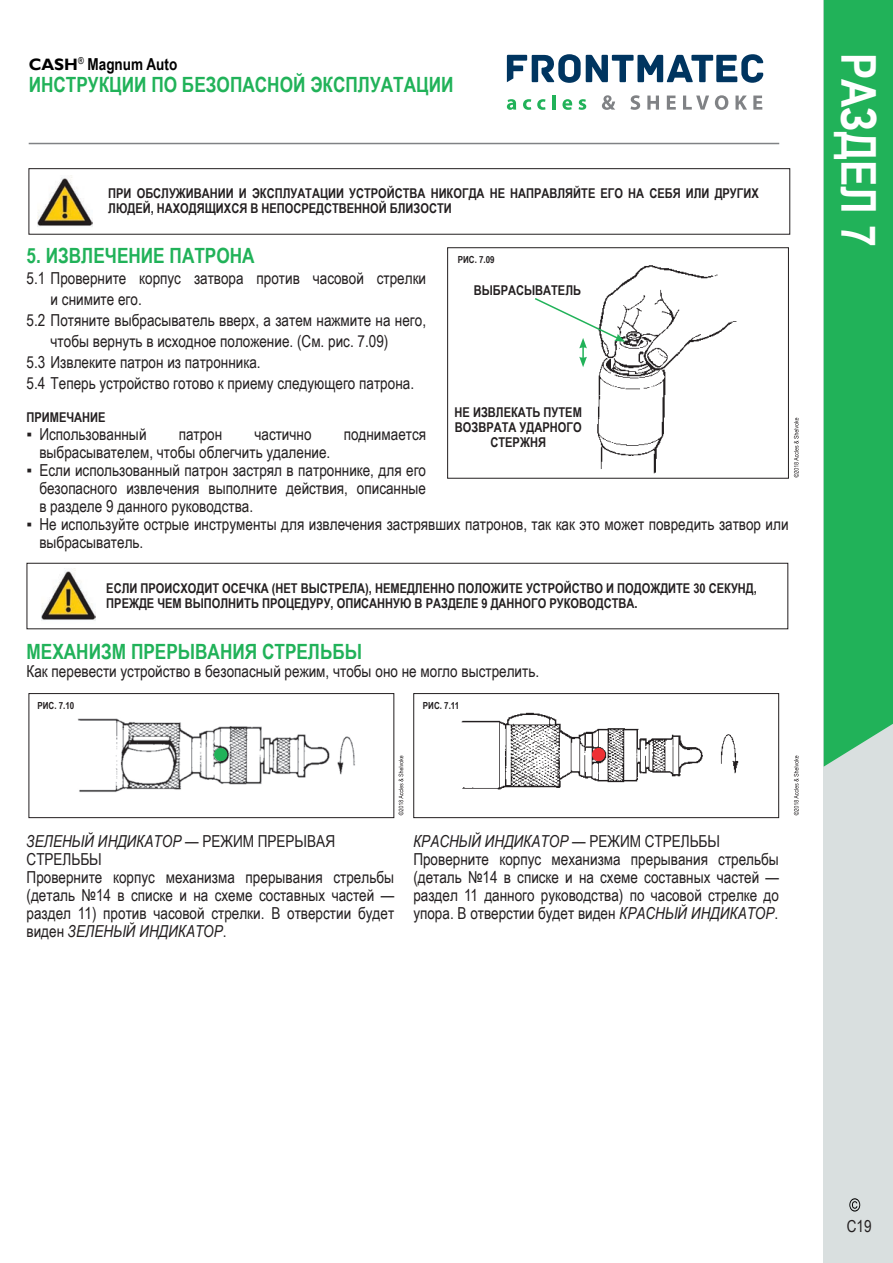
<style>
.page{position:relative;width:893px;height:1263px;background:#fff}
.page>*{position:absolute;margin:0;border:0;box-sizing:border-box;transform-origin:0 0}
.t1{font:700 48px "Arial Narrow";color:#fff}
.t2{font:700 21px "Arial Narrow";color:#21b259}
.t3{font:16.5px/18px "Arial Narrow";color:#231f20}
.t4{font:700 16.5px "Arial Narrow";color:#000}
.t5{font:700 13.5px/15px "Arial Narrow";color:#231f20}
.t6{font:700 9.75px "Arial Narrow";color:#231f20}
.s1{font-family:"Gill Sans"}
.s2{font-style:italic}
</style>
<div class="page">
<div style="left:823px;top:0;width:70px;height:1263px;background:#d9dfdf"></div>
<div style="left:824px;top:0;width:69px;height:767px;background:#21b259"></div>
<hr style="left:29px;top:143px;width:750px;height:1px;background:#808285">
<div style="left:29px;top:693px;width:365px;height:125px;border:1px solid #231f20"></div>
<div style="left:413px;top:693px;width:366px;height:125px;border:1px solid #231f20"></div>
<img style="left:77px;top:718px;width:278px;height:74px">
<img style="left:461px;top:712px;width:242px;height:78px">
<img style="left:720px;top:734px;width:19px;height:40px">
<div style="left:447px;top:248px;width:342px;height:230px;border:1px solid #231f20"></div>
<svg style="left:794px;top:418px;width:5px;height:59px"></svg>
<svg style="left:794px;top:756px;width:5px;height:59px"></svg>
<svg style="left:399px;top:756px;width:4px;height:59px"></svg>
<div style="left:214px;top:748px;width:13px;height:13px;background:#21b259;border-radius:50%"></div>
<div style="left:592px;top:748px;width:13px;height:13px;background:#ee3034;border-radius:50%"></div>
<img style="left:554px;top:265px;width:187px;height:214px">
<svg style="left:535px;top:297px;width:90px;height:70px"></svg>
<svg style="left:507px;top:54px;width:257px;height:29px"></svg>
<svg style="left:507px;top:99px;width:9px;height:11px"></svg>
<svg style="left:523px;top:99px;width:8px;height:11px"></svg>
<svg style="left:537px;top:99px;width:8px;height:11px"></svg>
<hr style="left:552px;top:95px;width:3px;height:15px;background:#21b259">
<svg style="left:562px;top:99px;width:10px;height:11px"></svg>
<svg style="left:579px;top:99px;width:7px;height:11px"></svg>
<svg style="left:602px;top:95px;width:13px;height:15px"></svg>
<svg style="left:630px;top:95px;width:10px;height:15px"></svg>
<svg style="left:647px;top:96px;width:12px;height:14px"></svg>
<svg style="left:667px;top:96px;width:9px;height:14px"></svg>
<svg style="left:683px;top:96px;width:26px;height:14px"></svg>
<svg style="left:715px;top:95px;width:13px;height:15px"></svg>
<svg style="left:735px;top:96px;width:12px;height:14px"></svg>
<svg style="left:753px;top:96px;width:9px;height:14px"></svg>
<svg style="left:849px;top:1198px;width:11px;height:13px"></svg>
<div style="left:27px;top:563px;width:761px;height:66px;border:1px solid #231f20"></div>
<img style="left:42px;top:570px;width:54px;height:51px">
<div style="left:29px;top:168px;width:761px;height:67px;border:1px solid #231f20"></div>
<img style="left:38px;top:175px;width:54px;height:52px">
<p class="t4" style="left:29px;top:51px;width:150px"><span class="s1">CASH</span><sup>®</sup> Magnum Auto</p>
<p class="t2" style="left:29px;top:69px;width:426px">ИНСТРУКЦИИ ПО БЕЗОПАСНОЙ ЭКСПЛУАТАЦИИ</p>
<p class="t5" style="left:108px;top:185px;width:652px">ПРИ ОБСЛУЖИВАНИИ И ЭКСПЛУАТАЦИИ УСТРОЙСТВА НИКОГДА НЕ НАПРАВЛЯЙТЕ ЕГО НА СЕБЯ ИЛИ ДРУГИХ<br>ЛЮДЕЙ, НАХОДЯЩИХСЯ В НЕПОСРЕДСТВЕННОЙ БЛИЗОСТИ</p>
<p class="t2" style="left:27px;top:240px;width:230px">5. ИЗВЛЕЧЕНИЕ ПАТРОНА</p>
<p class="t3" style="left:27px;top:268px;width:401px">5.1 Проверните корпус затвора против часовой стрелки</p>
<p class="t3" style="left:51px;top:289px;width:93px">и снимите его.</p>
<p class="t3" style="left:27px;top:310px;width:401px">5.2 Потяните выбрасыватель вверх, а затем нажмите на него,</p>
<p class="t3" style="left:51px;top:331px;width:339px">чтобы вернуть в исходное положение. (См. рис. 7.09)</p>
<p class="t3" style="left:27px;top:352px;width:236px">5.3 Извлеките патрон из патронника.</p>
<p class="t3" style="left:27px;top:373px;width:389px">5.4 Теперь устройство готово к приему следующего патрона.</p>
<p class="t5" style="left:27px;top:409px;width:81px">ПРИМЕЧАНИЕ</p>
<p class="t3" style="left:27px;top:424px;width:121px">▪ Использованный</p>
<p class="t3" style="left:179px;top:424px;width:45px">патрон</p>
<p class="t3" style="left:254px;top:424px;width:59px">частично</p>
<p class="t3" style="left:344px;top:424px;width:84px">поднимается</p>
<p class="t3" style="left:39px;top:442px;width:293px">выбрасывателем, чтобы облегчить удаление.</p>
<p class="t3" style="left:39px;top:460px;width:388px;text-align:justify;text-indent:-13px">▪ Если использованный патрон застрял в патроннике, для его безопасного извлечения выполните действия, описанные в разделе 9 данного руководства.</p>
<p class="t3" style="left:39px;top:514px;width:751px;text-indent:-13px">▪ Не используйте острые инструменты для извлечения застрявших патронов, так как это может повредить затвор или выбрасыватель.</p>
<p class="t6" style="left:458px;top:252px;width:38px">РИС. 7.09</p>
<p class="t5" style="left:474px;top:282px;width:109px">ВЫБРАСЫВАТЕЛЬ</p>
<p class="t5" style="left:455px;top:404px;width:129px;text-align:center">НЕ ИЗВЛЕКАТЬ ПУТЕМ<br>ВОЗВРАТА УДАРНОГО<br>СТЕРЖНЯ</p>
<p class="t5" style="left:106px;top:580px;width:652px">ЕСЛИ ПРОИСХОДИТ ОСЕЧКА (НЕТ ВЫСТРЕЛА), НЕМЕДЛЕННО ПОЛОЖИТЕ УСТРОЙСТВО И ПОДОЖДИТЕ 30 СЕКУНД,<br>ПРЕЖДЕ ЧЕМ ВЫПОЛНИТЬ ПРОЦЕДУРУ, ОПИСАННУЮ В РАЗДЕЛЕ 9 ДАННОГО РУКОВОДСТВА.</p>
<p class="t2" style="left:27px;top:636px;width:337px">МЕХАНИЗМ ПРЕРЫВАНИЯ СТРЕЛЬБЫ</p>
<p class="t3" style="left:27px;top:661px;width:514px">Как перевести устройство в безопасный режим, чтобы оно не могло выстрелить.</p>
<p class="t6" style="left:37px;top:698px;width:38px">РИС. 7.10</p>
<p class="t6" style="left:423px;top:698px;width:38px">РИС. 7.11</p>
<h1 class="t1" style="left:895px;top:53px;width:196px;rotate:90deg">РАЗДЕЛ 7</h1>
<p class="t3" style="left:27px;top:831px;width:369px"><span class="s2">ЗЕЛЕНЫЙ ИНДИКАТОР</span> — РЕЖИМ ПРЕРЫВАЯ СТРЕЛЬБЫ<br>Проверните корпус механизма прерывания стрельбы (деталь №14 в списке и на схеме составных частей — раздел 11) против часовой стрелки. В отверстии будет виден <span class="s2">ЗЕЛЕНЫЙ ИНДИКАТОР</span>.</p>
<p class="t3" style="left:413px;top:831px;width:367px"><span class="s2">КРАСНЫЙ ИНДИКАТОР</span> — РЕЖИМ СТРЕЛЬБЫ Проверните корпус механизма прерывания стрельбы (деталь №14 в списке и на схеме составных частей — раздел 11 данного руководства) по часовой стрелке до упора. В отверстии будет виден <span class="s2">КРАСНЫЙ ИНДИКАТОР</span>.</p>
<p class="t3" style="left:847px;top:1216px;width:26px">С19</p>
</div>
